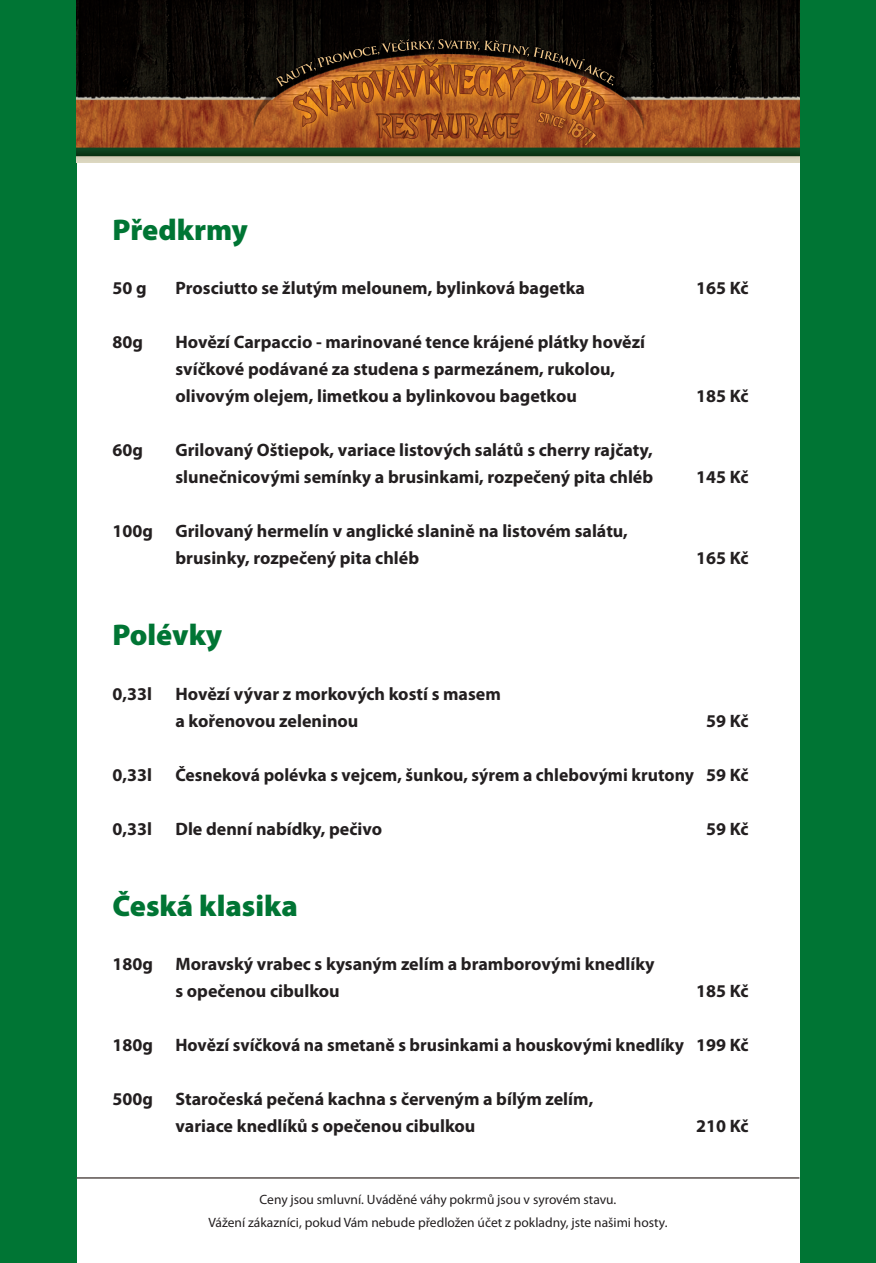
<style>
.page{position:relative;width:876px;height:1263px;background:#007534}
.page>*{position:absolute;margin:0;border:0;box-sizing:border-box;transform-origin:0 0}
.základní_písmo{font:900 30px "Myriad Pro";color:#007534}
.základní_písmo-2{font:700 18px/27px "Myriad Pro";color:#231f20}
.základní_písmo-3{font:13.5px "Myriad Pro";color:#231f20}
</style>
<div class="page">
<div style="left:77px;top:130px;width:722px;height:1133px;background:#fff"></div>
<img style="left:77px;top:0;width:722px;height:163px">
<hr style="left:77px;top:1177px;width:722px;height:2px;background:#59504e">
<p class="základní_písmo" style="left:112px;top:213px;width:137px">Předkrmy</p>
<p class="základní_písmo-2" style="left:112px;top:275px;width:36px">50 g</p>
<p class="základní_písmo-2" style="left:175px;top:275px;width:411px">Prosciutto se žlutým melounem, bylinková bagetka</p>
<p class="základní_písmo-2" style="left:696px;top:275px;width:54px">165 Kč</p>
<p class="základní_písmo-2" style="left:112px;top:329px;width:32px">80g</p>
<p class="základní_písmo-2" style="left:175px;top:329px;width:471px">Hovězí Carpaccio - marinované tence krájené plátky hovězí svíčkové podávané za studena s parmezánem, rukolou, olivovým olejem, limetkou a bylinkovou bagetkou</p>
<p class="základní_písmo-2" style="left:696px;top:383px;width:54px">185 Kč</p>
<p class="základní_písmo-2" style="left:112px;top:437px;width:32px">60g</p>
<p class="základní_písmo-2" style="left:175px;top:437px;width:479px">Grilovaný Oštiepok, variace listových salátů s cherry rajčaty, slunečnicovými semínky a brusinkami, rozpečený pita chléb</p>
<p class="základní_písmo-2" style="left:175px;top:518px;width:454px;text-indent:-63px">100g Grilovaný hermelín v anglické slanině na listovém salátu, brusinky, rozpečený pita chléb</p>
<p class="základní_písmo" style="left:112px;top:618px;width:111px">Polévky</p>
<p class="základní_písmo-2" style="left:112px;top:680px;width:41px">0,33l</p>
<p class="základní_písmo-2" style="left:175px;top:680px;width:327px">Hovězí vývar z morkových kostí s masem a kořenovou zeleninou</p>
<p class="základní_písmo-2" style="left:696px;top:464px;width:54px">145 Kč</p>
<p class="základní_písmo-2" style="left:696px;top:545px;width:54px">165 Kč</p>
<p class="základní_písmo-2" style="left:706px;top:707px;width:44px">59 Kč</p>
<p class="základní_písmo-2" style="left:112px;top:761px;width:41px">0,33l</p>
<p class="základní_písmo-2" style="left:175px;top:761px;width:575px">Česneková polévka s vejcem, šunkou, sýrem a chlebovými krutony 59 Kč</p>
<p class="základní_písmo-2" style="left:112px;top:815px;width:41px">0,33l</p>
<p class="základní_písmo-2" style="left:175px;top:815px;width:208px">Dle denní nabídky, pečivo</p>
<p class="základní_písmo-2" style="left:706px;top:815px;width:44px">59 Kč</p>
<p class="základní_písmo" style="left:112px;top:888px;width:187px">Česká klasika</p>
<p class="základní_písmo-2" style="left:175px;top:950px;width:481px;text-indent:-63px">180g Moravský vrabec s kysaným zelím a bramborovými knedlíky s opečenou cibulkou</p>
<p class="základní_písmo-2" style="left:696px;top:977px;width:54px">185 Kč</p>
<p class="základní_písmo-2" style="left:112px;top:1031px;width:637px">180g Hovězí svíčková na smetaně s brusinkami a houskovými knedlíky 199 Kč</p>
<p class="základní_písmo-2" style="left:175px;top:1085px;width:419px;text-indent:-63px">500g Staročeská pečená kachna s červeným a bílým zelím, variace knedlíků s opečenou cibulkou</p>
<p class="základní_písmo-2" style="left:696px;top:1112px;width:54px">210 Kč</p>
<p class="základní_písmo-3" style="left:260px;top:1192px;width:358px">Ceny jsou smluvní. Uváděné váhy pokrmů jsou v syrovém stavu.</p>
<p class="základní_písmo-3" style="left:209px;top:1215px;width:460px">Vážení zákazníci, pokud Vám nebude předložen účet z pokladny, jste našimi hosty.</p>
</div>
